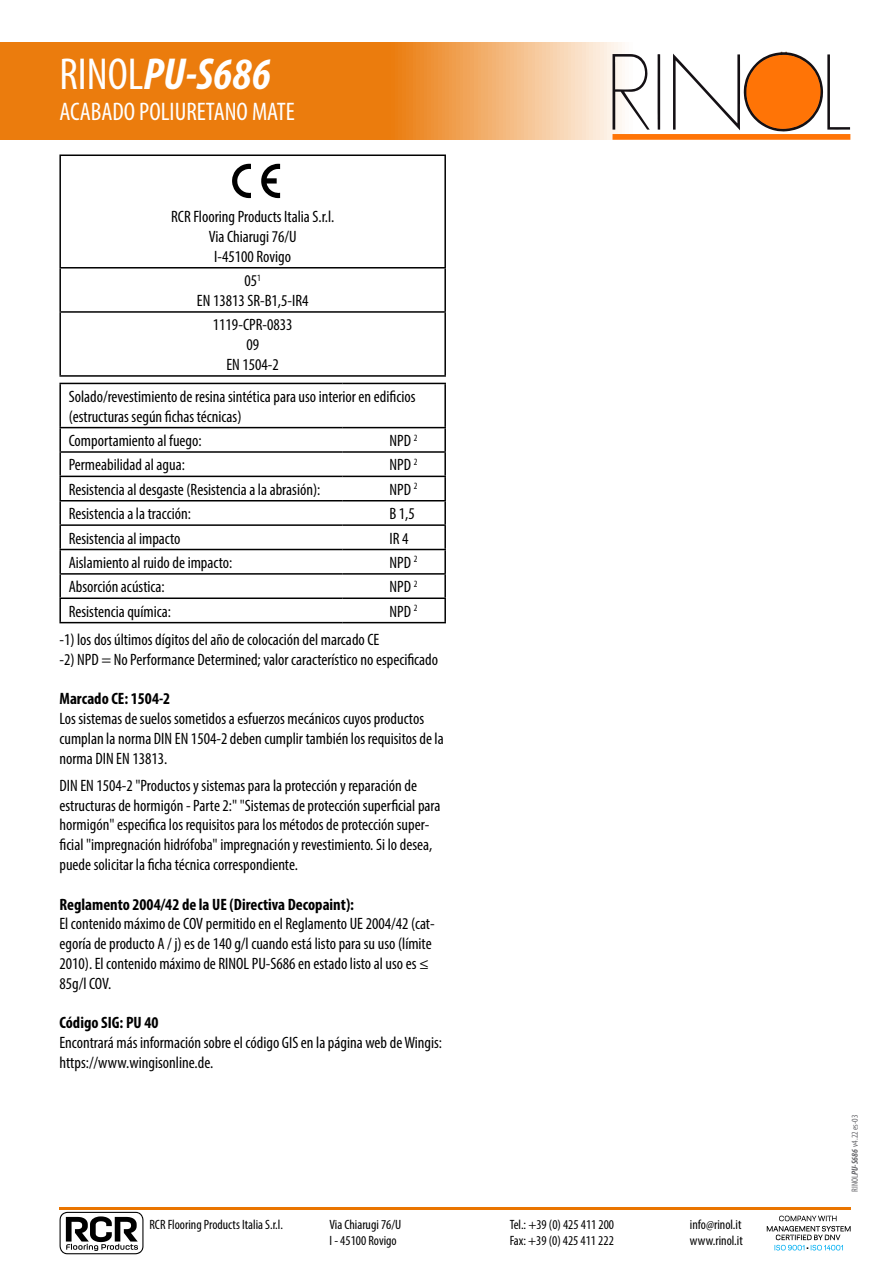
<style>
.page{position:relative;width:893px;height:1263px;background:#fff}
.page>*{position:absolute;margin:0;border:0;box-sizing:border-box;transform-origin:0 0}
.t1{font:italic 700 condensed 45px "Myriad Pro";color:#fff}
.t2{font:condensed 25.5px "Myriad Pro";color:#fff}
.t3{font:condensed 16.5px/19.8px "Myriad Pro";color:#000}
.t4{font:700 condensed 16.5px "Myriad Pro";color:#000}
.t5{font:condensed 13.5px/16.2px "Myriad Pro";color:#000}
.t6{font:condensed 9px "Myriad Pro";color:#67676b}
.s1{font-weight:400;font-style:normal}
.s2{font-weight:700;font-style:italic}
</style>
<div class="page">
<hr style="left:59px;top:154px;width:387px;height:2px;background:#000">
<hr style="left:59px;top:156px;width:2px;height:111px;background:#000">
<hr style="left:444px;top:156px;width:2px;height:111px;background:#000">
<hr style="left:59px;top:267px;width:387px;height:1px;background:#000">
<hr style="left:59px;top:268px;width:2px;height:43px;background:#000">
<hr style="left:444px;top:268px;width:2px;height:43px;background:#000">
<hr style="left:59px;top:311px;width:387px;height:2px;background:#000">
<hr style="left:59px;top:313px;width:2px;height:62px;background:#000">
<hr style="left:444px;top:313px;width:2px;height:62px;background:#000">
<hr style="left:59px;top:375px;width:387px;height:2px;background:#000">
<svg style="left:232px;top:164px;width:19px;height:34px"></svg>
<svg style="left:261px;top:164px;width:19px;height:34px"></svg>
<hr style="left:59px;top:383px;width:284px;height:1px;background:#000">
<hr style="left:59px;top:384px;width:2px;height:43px;background:#000">
<hr style="left:343px;top:383px;width:103px;height:1px;background:#000">
<hr style="left:444px;top:384px;width:2px;height:43px;background:#000">
<hr style="left:59px;top:427px;width:284px;height:1px;background:#000">
<hr style="left:59px;top:428px;width:2px;height:23px;background:#000">
<hr style="left:343px;top:427px;width:103px;height:1px;background:#000">
<hr style="left:444px;top:428px;width:2px;height:23px;background:#000">
<hr style="left:59px;top:451px;width:284px;height:2px;background:#000">
<hr style="left:59px;top:453px;width:2px;height:23px;background:#000">
<hr style="left:343px;top:451px;width:103px;height:2px;background:#000">
<hr style="left:444px;top:453px;width:2px;height:23px;background:#000">
<hr style="left:59px;top:476px;width:284px;height:1px;background:#000">
<hr style="left:59px;top:477px;width:2px;height:23px;background:#000">
<hr style="left:343px;top:476px;width:103px;height:1px;background:#000">
<hr style="left:444px;top:477px;width:2px;height:23px;background:#000">
<hr style="left:59px;top:500px;width:284px;height:1px;background:#000">
<hr style="left:59px;top:501px;width:2px;height:23px;background:#000">
<hr style="left:343px;top:500px;width:103px;height:1px;background:#000">
<hr style="left:444px;top:501px;width:2px;height:23px;background:#000">
<hr style="left:59px;top:524px;width:284px;height:2px;background:#000">
<hr style="left:59px;top:526px;width:2px;height:23px;background:#000">
<hr style="left:343px;top:524px;width:103px;height:2px;background:#000">
<hr style="left:444px;top:526px;width:2px;height:23px;background:#000">
<hr style="left:59px;top:549px;width:284px;height:1px;background:#000">
<hr style="left:59px;top:550px;width:2px;height:23px;background:#000">
<hr style="left:343px;top:549px;width:103px;height:1px;background:#000">
<hr style="left:444px;top:550px;width:2px;height:23px;background:#000">
<hr style="left:59px;top:573px;width:284px;height:2px;background:#000">
<hr style="left:59px;top:575px;width:2px;height:22px;background:#000">
<hr style="left:343px;top:573px;width:103px;height:2px;background:#000">
<hr style="left:444px;top:575px;width:2px;height:22px;background:#000">
<hr style="left:59px;top:597px;width:284px;height:2px;background:#000">
<hr style="left:59px;top:599px;width:2px;height:23px;background:#000">
<hr style="left:343px;top:597px;width:103px;height:2px;background:#000">
<hr style="left:444px;top:599px;width:2px;height:23px;background:#000">
<hr style="left:59px;top:622px;width:284px;height:1px;background:#000">
<hr style="left:343px;top:622px;width:103px;height:1px;background:#000">
<hr style="left:59px;top:1207px;width:791px;height:2px;background:#ea7500">
<svg style="left:0;top:42px;width:851px;height:98px;background:#ef9943"></svg>
<svg style="left:612px;top:54px;width:38px;height:76px"></svg>
<svg style="left:657px;top:54px;width:3px;height:76px"></svg>
<svg style="left:673px;top:52px;width:177px;height:80px"></svg>
<div style="left:612px;top:134px;width:238px;height:6px;background:#ff7406"></div>
<svg style="left:60px;top:1212px;width:83px;height:42px"></svg>
<svg style="left:767px;top:1215px;width:84px;height:36px"></svg>
<h1 class="t1" style="left:60px;top:46px;width:213px"><span class="s1">RINOL</span>PU-S686</h1>
<h2 class="t2" style="left:60px;top:96px;width:237px">ACABADO POLIURETANO MATE</h2>
<p class="t3" style="left:171px;top:207px;width:165px;text-align:center">RCR Flooring Products Italia S.r.l.<br>Via Chiarugi 76/U<br>I-45100 Rovigo</p>
<p class="t3" style="left:197px;top:271px;width:113px;text-align:center">05<sup>1<br></sup>EN 13813 SR-B1,5-IR4</p>
<p class="t3" style="left:213px;top:315px;width:81px;text-align:center">1119-CPR-0833<br>09<br>EN 1504-2</p>
<p class="t3" style="left:69px;top:386px;width:348px">Solado/revestimiento de resina sintética para uso interior en edificios (estructuras según fichas técnicas)</p>
<p class="t3" style="left:69px;top:430px;width:135px">Comportamiento al fuego:</p>
<p class="t3" style="left:389px;top:430px;width:29px">NPD <sup>2</sup></p>
<p class="t3" style="left:69px;top:455px;width:118px">Permeabilidad al agua:</p>
<p class="t3" style="left:389px;top:455px;width:29px">NPD <sup>2</sup></p>
<p class="t3" style="left:69px;top:479px;width:253px">Resistencia al desgaste (Resistencia a la abrasión):</p>
<p class="t3" style="left:389px;top:479px;width:29px">NPD <sup>2</sup></p>
<p class="t3" style="left:69px;top:504px;width:124px">Resistencia a la tracción:</p>
<p class="t3" style="left:389px;top:504px;width:27px">B 1,5</p>
<p class="t3" style="left:69px;top:528px;width:113px">Resistencia al impacto</p>
<p class="t3" style="left:389px;top:528px;width:20px">IR 4</p>
<p class="t3" style="left:69px;top:552px;width:165px">Aislamiento al ruido de impacto:</p>
<p class="t3" style="left:389px;top:552px;width:29px">NPD <sup>2</sup></p>
<p class="t3" style="left:69px;top:577px;width:98px">Absorción acústica:</p>
<p class="t3" style="left:389px;top:577px;width:29px">NPD <sup>2</sup></p>
<p class="t3" style="left:69px;top:601px;width:104px">Resistencia química:</p>
<p class="t3" style="left:389px;top:601px;width:29px">NPD <sup>2</sup></p>
<p class="t3" style="left:59px;top:629px;width:380px">-1) los dos últimos dígitos del año de colocación del marcado CE<br>-2) NPD = No Performance Determined; valor característico no especificado</p>
<p class="t4" style="left:59px;top:688px;width:112px">Marcado CE: 1504-2</p>
<p class="t3" style="left:59px;top:708px;width:386px">Los sistemas de suelos sometidos a esfuerzos mecánicos cuyos productos cumplan la norma DIN EN 1504-2 deben cumplir también los requisitos de la norma DIN EN 13813.</p>
<p class="t3" style="left:59px;top:775px;width:383px">DIN EN 1504-2 "Productos y sistemas para la protección y reparación de estructuras de hormigón - Parte 2:" "Sistemas de protección superficial para hormigón" especifica los requisitos para los métodos de protección super&shy;ficial "impregnación hidrófoba" impregnación y revestimiento. Si lo desea, puede solicitar la ficha técnica correspondiente.</p>
<p class="t4" style="left:59px;top:894px;width:296px">Reglamento 2004/42 de la UE (Directiva Decopaint):</p>
<p class="t3" style="left:59px;top:914px;width:377px">El contenido máximo de COV permitido en el Reglamento UE 2004/42 (cat&shy;egoría de producto A / j) es de 140 g/l cuando está listo para su uso (límite 2010). El contenido máximo de RINOL PU-S686 en estado listo al uso es ≤ 85g/l COV.</p>
<p class="t4" style="left:59px;top:1013px;width:101px">Código SIG: PU 40</p>
<p class="t3" style="left:59px;top:1033px;width:384px">Encontrará más información sobre el código GIS en la página web de Wingis: https://www.wingisonline.de.</p>
<p class="t5" style="left:149px;top:1216px;width:135px">RCR Flooring Products Italia S.r.l.</p>
<p class="t5" style="left:330px;top:1216px;width:73px">Via Chiarugi 76/U<br>I - 45100 Rovigo</p>
<p class="t5" style="left:510px;top:1216px;width:106px">Tel.: +39 (0) 425 411 200<br>Fax: +39 (0) 425 411 222</p>
<p class="t5" style="left:690px;top:1216px;width:54px">info@rinol.it www.rinol.it</p>
<p class="t6" style="left:849px;top:1192px;width:79px;rotate:-90deg">RINOL<span class="s2">PU-S686</span> v4.22 es-03</p>
</div>
